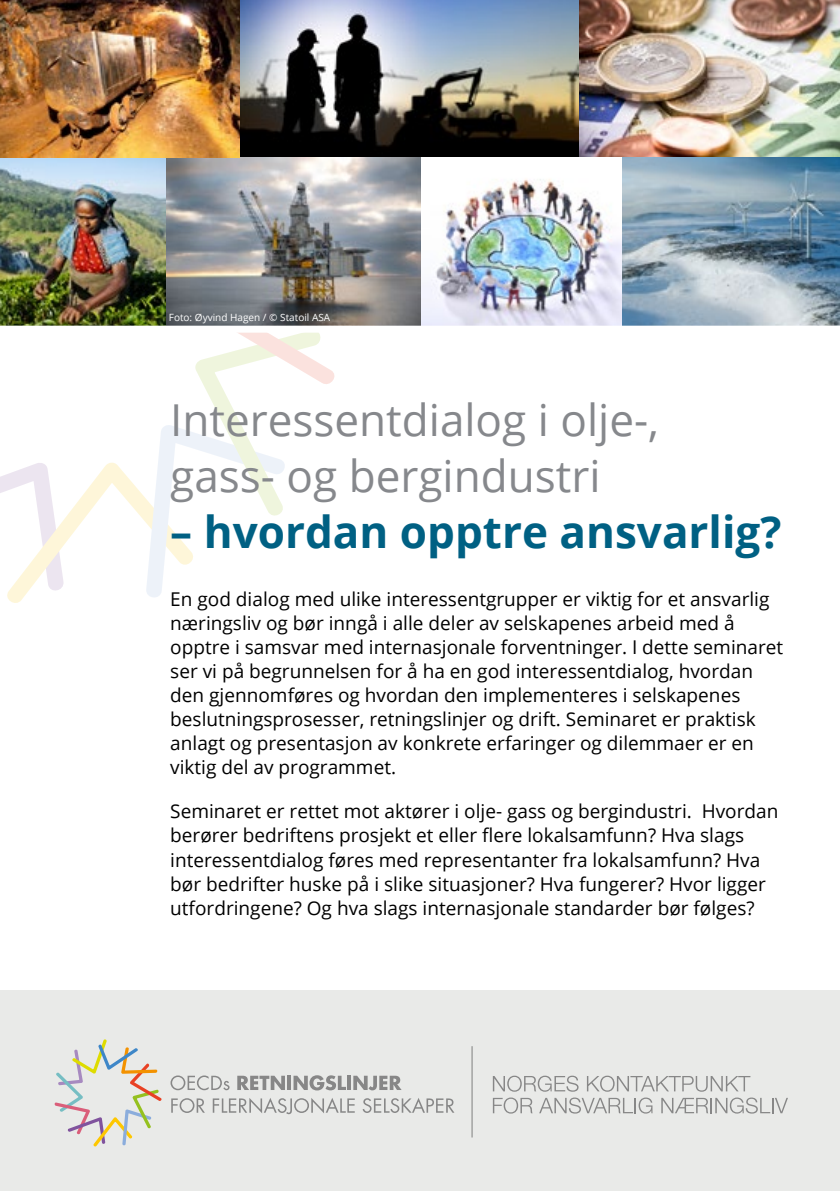
<style>
.page{position:relative;width:840px;height:1191px;background:#fff}
.page>*{position:absolute;margin:0;border:0;box-sizing:border-box;transform-origin:0 0}
.t1{font:44px/56px "Open Sans";color:#86888c}
.t2{font:700 44px "Open Sans";color:#006083}
.t3{font:19px/24px "Open Sans";color:#000}
.t4{font:10px "Open Sans";color:#fff}
</style>
<div class="page">
<svg style="left:0;top:333px;width:335px;height:270px"></svg>
<img style="left:0;top:0;width:839px;height:326px">
<div style="left:1px;top:990px;width:838px;height:201px;background:#e9eae8"></div>
<svg style="left:492px;top:1075px;width:86px;height:16px"></svg>
<svg style="left:587px;top:1075px;width:163px;height:16px"></svg>
<svg style="left:492px;top:1097px;width:40px;height:16px"></svg>
<svg style="left:539px;top:1097px;width:113px;height:16px"></svg>
<svg style="left:661px;top:1097px;width:126px;height:16px"></svg>
<svg style="left:55px;top:1039px;width:107px;height:107px"></svg>
<svg style="left:170px;top:1075px;width:59px;height:15px"></svg>
<svg style="left:237px;top:1075px;width:48px;height:15px"></svg>
<hr style="left:287px;top:1075px;width:4px;height:15px;background:#878787">
<svg style="left:293px;top:1075px;width:53px;height:15px"></svg>
<hr style="left:347px;top:1075px;width:4px;height:15px;background:#878787">
<svg style="left:353px;top:1075px;width:48px;height:15px"></svg>
<svg style="left:171px;top:1098px;width:34px;height:15px"></svg>
<svg style="left:213px;top:1098px;width:141px;height:16px"></svg>
<svg style="left:362px;top:1098px;width:92px;height:15px"></svg>
<hr style="left:471px;top:1046px;width:1px;height:91px;background:#878787">
<p class="t4" style="left:169px;top:311px;width:163px">Foto: Øyvind Hagen / © Statoil ASA</p>
<h1 class="t1" style="left:170px;top:391px;width:490px">Interessentdialog i olje-, gass- og bergindustri</h1>
<h1 class="t2" style="left:170px;top:501px;width:612px">– hvordan opptre ansvarlig?</h1>
<p class="t3" style="left:170px;top:587px;width:614px">En god dialog med ulike interessentgrupper er viktig for et ansvarlig næringsliv og bør inngå i alle deler av selskapenes arbeid med å opptre i samsvar med internasjonale forventninger. I dette seminaret ser vi på begrunnelsen for å ha en god interessentdialog, hvordan den gjennomføres og hvordan den implementeres i selskapenes beslutningsprosesser, retningslinjer og drift. Seminaret er praktisk anlagt og presentasjon av konkrete erfaringer og dilemmaer er en viktig del av programmet.</p>
<p class="t3" style="left:170px;top:799px;width:609px">Seminaret er rettet mot aktører i olje- gass og bergindustri. Hvordan berører bedriftens prosjekt et eller flere lokalsamfunn? Hva slags interessentdialog føres med representanter fra lokalsamfunn? Hva bør bedrifter huske på i slike situasjoner? Hva fungerer? Hvor ligger utfordringene? Og hva slags internasjonale standarder bør følges?</p>
</div>
